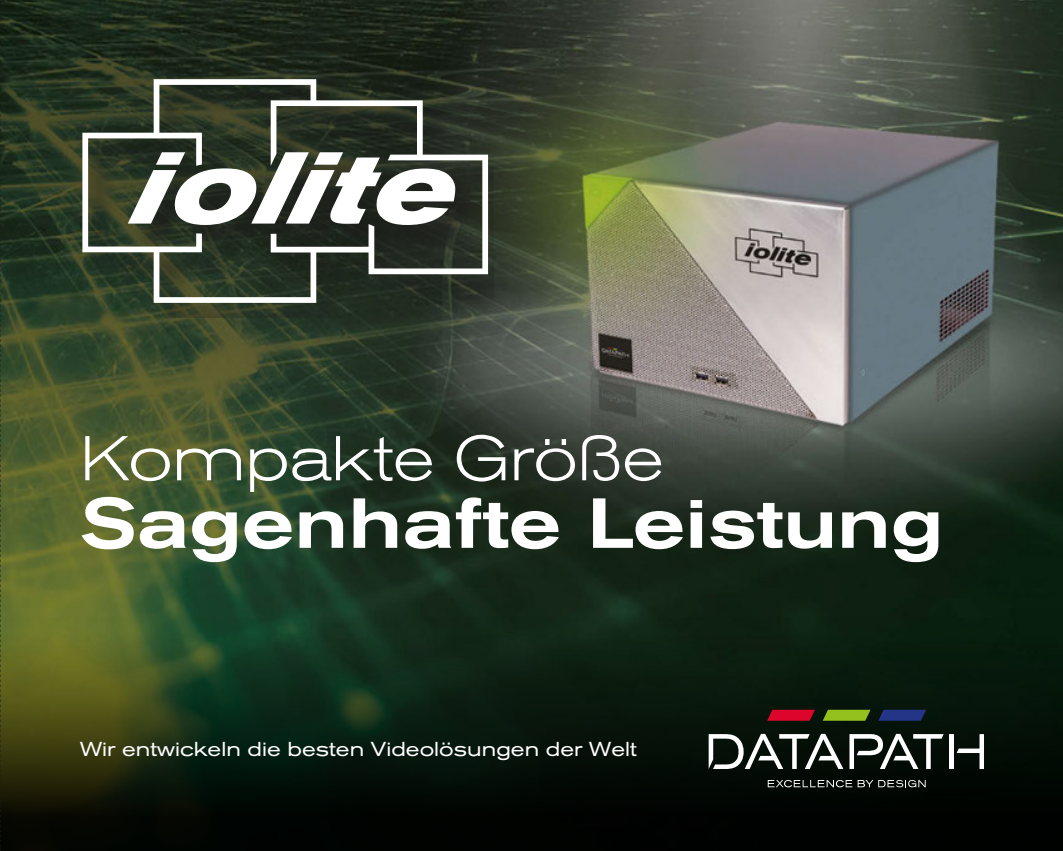
<style>
.page{position:relative;width:1063px;height:851px;background:#fff}
.page>*{position:absolute;margin:0;border:0;box-sizing:border-box;transform-origin:0 0}
.t1{font:500 expanded 70px "Akzidenz Grotesk Pro";color:#fff}
.t2{font:300 expanded 62.5px "Akzidenz Grotesk Pro";color:#fff}
.t3{font:expanded 20px "Akzidenz Grotesk Pro";color:#fff}
</style>
<div class="page">
<img style="left:1px;top:0;width:1062px;height:617px">
<svg style="left:1px;top:617px;width:1062px;height:233px;background:#101e0e"></svg>
<svg style="left:0;top:0;width:1px;height:850px"></svg>
<svg style="left:768px;top:779px;width:84px;height:8px"></svg>
<svg style="left:858px;top:779px;width:68px;height:8px"></svg>
<svg style="left:709px;top:733px;width:134px;height:35px"></svg>
<svg style="left:849px;top:733px;width:95px;height:35px"></svg>
<div style="left:949px;top:734px;width:5px;height:34px;background:#fff"></div>
<svg style="left:957px;top:734px;width:27px;height:34px"></svg>
<svg style="left:767px;top:709px;width:48px;height:11px"></svg>
<svg style="left:823px;top:709px;width:48px;height:11px"></svg>
<svg style="left:878px;top:709px;width:48px;height:11px"></svg>
<div style="left:81px;top:79px;width:412px;height:238px;background:#1d1d1b;opacity:.8"></div>
<svg style="left:82px;top:79px;width:406px;height:224px;background:#434c3e"></svg>
<svg style="left:128px;top:152px;width:328px;height:73px"></svg>
<h2 class="t2" style="left:80px;top:418px;width:585px">Kompakte Größe</h2>
<h1 class="t1" style="left:80px;top:478px;width:865px">Sagenhafte Leistung</h1>
<p class="t3" style="left:80px;top:735px;width:558px">Wir entwickeln die besten Videolösungen der Welt</p>
</div>
